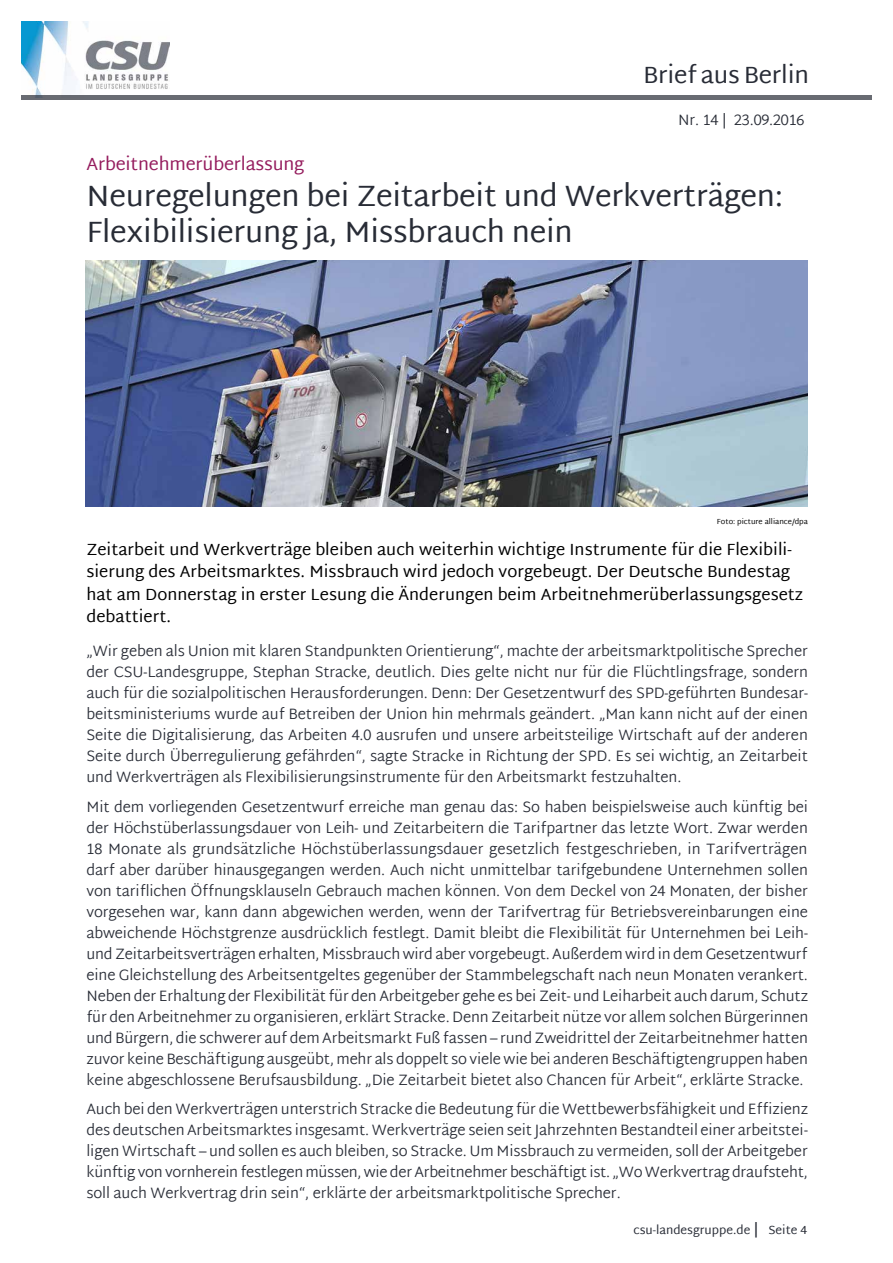
<style>
.page{position:relative;width:893px;height:1263px;background:#fff}
.page>*{position:absolute;margin:0;border:0;box-sizing:border-box;transform-origin:0 0}
._03_BaB_Ü_Fett_Artik{font:30px/36px "Martel Sans";letter-spacing:-.01em;color:#282c36}
.t1{font:24px "Martel Sans";letter-spacing:-.01em;color:#282c36}
._03_BaB_Ü_Beere_Arti{font:18px "Martel Sans";letter-spacing:-.01em;color:#951d5e}
._03_BaB_Teaser{font:16.5px/22.5px "Martel Sans";color:#000}
._04_BaB_Fließtext{font:300 15px/21px "Martel Sans";letter-spacing:-.01em;color:#282c36;text-align:justify}
.t2{font:12px "Martel Sans";color:#282c36}
._13_BaB_Rechtevermer{font:7.5px "Martel Sans";color:#000}
.s1{font-size:15px}
</style>
<div class="page">
<img style="left:21px;top:21px;width:149px;height:75px">
<hr style="left:21px;top:96px;width:851px;height:4px;background:#686b72">
<img style="left:85px;top:260px;width:723px;height:247px">
<h2 class="t1" style="left:643px;top:61px;width:167px">Brief aus Berlin</h2>
<p class="_04_BaB_Fließtext" style="left:678px;top:110px;width:128px">Nr. 14 | 23.09.2016</p>
<p class="_03_BaB_Ü_Beere_Arti" style="left:86px;top:153px;width:219px">Arbeitnehmerüberlassung</p>
<p class="_03_BaB_Ü_Fett_Artik" style="left:86px;top:177px;width:698px">Neuregelungen bei Zeitarbeit und Werkverträgen:<br>Flexibilisierung ja, Missbrauch nein</p>
<p class="_13_BaB_Rechtevermer" style="left:717px;top:517px;width:92px">Foto: picture alliance/dpa</p>
<p class="_03_BaB_Teaser" style="left:86px;top:538px;width:718px">Zeitarbeit und Werkverträge bleiben auch weiterhin wichtige Instrumente für die Flexibili&shy;sierung des Arbeitsmarktes. Missbrauch wird jedoch vorgebeugt. Der Deutsche Bundestag hat am Donnerstag in erster Lesung die Änderungen beim Arbeitnehmerüberlassungsgesetz debattiert.</p>
<p class="_04_BaB_Fließtext" style="left:86px;top:641px;width:723px">„Wir geben als Union mit klaren Standpunkten Orientierung“, machte der arbeitsmarktpolitische Sprecher der CSU-Landesgruppe, Stephan Stracke, deutlich. Dies gelte nicht nur für die Flüchtlingsfrage, sondern auch für die sozialpolitischen Herausforderungen. Denn: Der Gesetzentwurf des SPD-geführten Bundesar&shy;beitsministeriums wurde auf Betreiben der Union hin mehrmals geändert. „Man kann nicht auf der einen Seite die Digitalisierung, das Arbeiten 4.0 ausrufen und unsere arbeitsteilige Wirtschaft auf der anderen Seite durch Überregulierung gefährden“, sagte Stracke in Richtung der SPD. Es sei wichtig, an Zeitarbeit und Werkverträgen als Flexibilisierungsinstrumente für den Arbeitsmarkt festzuhalten.</p>
<p class="_04_BaB_Fließtext" style="left:86px;top:797px;width:723px">Mit dem vorliegenden Gesetzentwurf erreiche man genau das: So haben beispielsweise auch künftig bei der Höchstüberlassungsdauer von Leih- und Zeitarbeitern die Tarifpartner das letzte Wort. Zwar werden 18 Monate als grundsätzliche Höchstüberlassungsdauer gesetzlich festgeschrieben, in Tarifverträgen darf aber darüber hinausgegangen werden. Auch nicht unmittelbar tarifgebundene Unternehmen sollen von tariflichen Öffnungsklauseln Gebrauch machen können. Von dem Deckel von 24 Monaten, der bisher vorgesehen war, kann dann abgewichen werden, wenn der Tarifvertrag für Betriebsvereinbarungen eine abweichende Höchstgrenze ausdrücklich festlegt. Damit bleibt die Flexibilität für Unternehmen bei Leih&shy;und Zeitarbeitsverträgen erhalten, Missbrauch wird aber vorgebeugt. Außerdem wird in dem Gesetzentwurf eine Gleichstellung des Arbeitsentgeltes gegenüber der Stammbelegschaft nach neun Monaten verankert.<br>Neben der Erhaltung der Flexibilität für den Arbeitgeber gehe es bei Zeit- und Leiharbeit auch darum, Schutz für den Arbeitnehmer zu organisieren, erklärt Stracke. Denn Zeitarbeit nütze vor allem solchen Bürgerinnen und Bürgern, die schwerer auf dem Arbeitsmarkt Fuß fassen – rund Zweidrittel der Zeitarbeitnehmer hatten zuvor keine Beschäftigung ausgeübt, mehr als doppelt so viele wie bei anderen Beschäftigtengruppen haben keine abgeschlossene Berufsausbildung. „Die Zeitarbeit bietet also Chancen für Arbeit“, erklärte Stracke.</p>
<p class="_04_BaB_Fließtext" style="left:86px;top:1099px;width:723px">Auch bei den Werkverträgen unterstrich Stracke die Bedeutung für die Wettbewerbsfähigkeit und Effizienz des deutschen Arbeitsmarktes insgesamt. Werkverträge seien seit Jahrzehnten Bestandteil einer arbeitstei&shy;ligen Wirtschaft – und sollen es auch bleiben, so Stracke. Um Missbrauch zu vermeiden, soll der Arbeitgeber künftig von vornherein festlegen müssen, wie der Arbeitnehmer beschäftigt ist. „Wo Werkvertrag draufsteht, soll auch Werkvertrag drin sein“, erklärte der arbeitsmarktpolitische Sprecher.</p>
<p class="t2" style="left:633px;top:1223px;width:175px">csu-landesgruppe.de <span class="s1">|</span> Seite 4</p>
</div>
